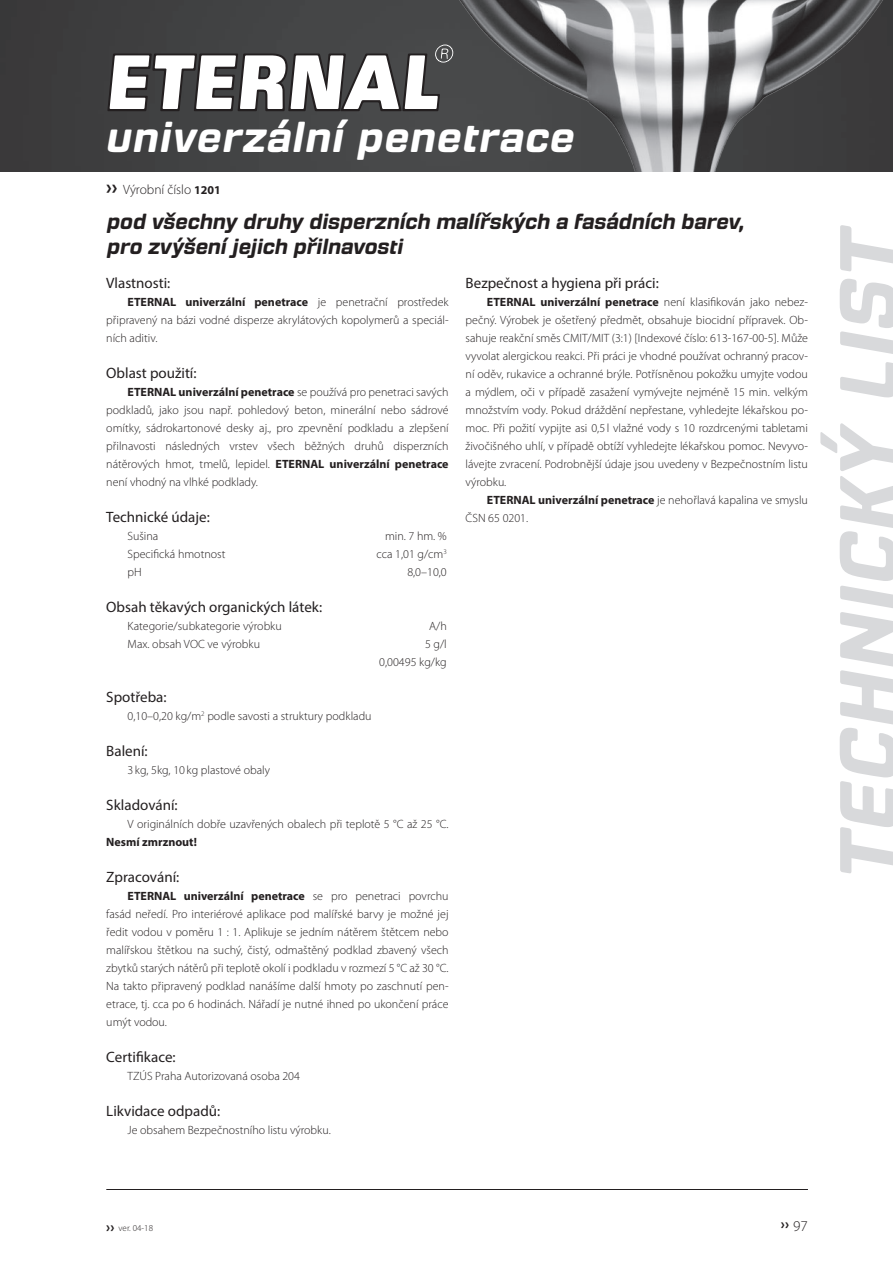
<style>
.page{position:relative;width:893px;height:1263px;background:#fff}
.page>*{position:absolute;margin:0;border:0;box-sizing:border-box;transform-origin:0 0}
.t1{font:italic 700 81px "Fromthe Stars Rg";color:#d8d9db}
.t2{font:italic 700 41.55px "Fromthe Stars Rg";letter-spacing:.02em;color:#fff}
.t3{font:italic 700 21px "Fromthe Stars Rg";letter-spacing:-.01em;color:#231f20}
.nadpis{font:15px "Myriad Pro";color:#231f20}
.t4{font:700 15px "Myriad Pro";color:#231f20}
.text{font:300 13.5px "Myriad Pro";color:#231f20}
.text-2{font:300 12px/18px "Myriad Pro";color:#231f20;text-align:justify}
.t5{font:300 9px "Myriad Pro";color:#231f20}
.s1{font-weight:700;font-size:21px}
.s2{font-weight:700;font-size:12px}
.s3{font-weight:700}
.s4{font-weight:700;font-size:15px}
.s5{font-weight:300}
</style>
<div class="page">
<div style="left:0;top:0;width:414px;height:171px;background:#404142"></div>
<hr style="left:106px;top:1189px;width:702px;height:1px;background:#231f20">
<img style="left:414px;top:0;width:479px;height:171px">
<svg style="left:107px;top:45px;width:346px;height:66px"></svg>
<p class="t2" style="left:105px;top:113px;width:470px">univerzální penetrace</p>
<p class="text" style="left:106px;top:181px;width:116px"><span class="s1">››</span> Výrobní číslo <span class="s2">1201</span></p>
<p class="t3" style="left:106px;top:209px;width:639px">pod všechny druhy disperzních malířských a fasádních barev,</p>
<p class="t3" style="left:106px;top:234px;width:298px">pro zvýšení jejich přilnavosti</p>
<p class="nadpis" style="left:106px;top:274px;width:66px">Vlastnosti:</p>
<p class="text-2" style="left:106px;top:293px;width:344px;text-indent:21px"><span class="s3">ETERNAL univerzální penetrace</span> je penetrační prostředek připravený na bázi vodné disperze akrylátových kopolymerů a speciál&shy;ních aditiv.</p>
<p class="nadpis" style="left:106px;top:364px;width:92px">Oblast použití:</p>
<p class="text-2" style="left:106px;top:383px;width:344px;text-indent:21px"><span class="s3">ETERNAL univerzální penetrace</span> se používá pro penetraci savých podkladů, jako jsou např. pohledový beton, minerální nebo sádrové omítky, sádrokartonové desky aj., pro zpevnění podkladu a zlepšení přilnavosti následných vrstev všech běžných druhů disperzních nátěrových hmot, tmelů, lepidel. <span class="s3">ETERNAL univerzální penetrace </span>není vhodný na vlhké podklady.</p>
<p class="nadpis" style="left:106px;top:508px;width:105px">Technické údaje:</p>
<p class="text-2" style="left:128px;top:527px;width:32px">Sušina</p>
<p class="text-2" style="left:385px;top:527px;width:63px">min. 7 hm. %</p>
<p class="text-2" style="left:128px;top:545px;width:99px">Specifická hmotnost</p>
<p class="text-2" style="left:376px;top:545px;width:72px">cca 1,01 g/cm<sup>3</sup></p>
<p class="text-2" style="left:128px;top:563px;width:16px">pH</p>
<p class="text-2" style="left:407px;top:563px;width:41px">8,0–10,0</p>
<p class="nadpis" style="left:106px;top:598px;width:217px">Obsah těkavých organických látek:</p>
<p class="text-2" style="left:128px;top:617px;width:156px">Kategorie/subkategorie výrobku</p>
<p class="text-2" style="left:429px;top:617px;width:19px">A/h</p>
<p class="text-2" style="left:128px;top:635px;width:134px">Max. obsah VOC ve výrobku</p>
<p class="text-2" style="left:425px;top:635px;width:23px">5 g/l</p>
<p class="text-2" style="left:379px;top:653px;width:69px">0,00495 kg/kg</p>
<p class="nadpis" style="left:106px;top:688px;width:62px">Spotřeba:</p>
<p class="text-2" style="left:128px;top:707px;width:246px">0,10–0,20 kg/m<sup>2</sup> podle savosti a struktury podkladu</p>
<p class="nadpis" style="left:106px;top:742px;width:43px">Balení:</p>
<p class="text-2" style="left:128px;top:761px;width:144px">3 kg, 5kg, 10 kg plastové obaly</p>
<p class="nadpis" style="left:106px;top:796px;width:73px">Skladování:</p>
<p class="text-2" style="left:106px;top:815px;width:344px;text-indent:21px">V originálních dobře uzavřených obalech při teplotě 5 °C až 25 °C.<br><span class="s3">Nesmí zmrznout!</span></p>
<p class="nadpis" style="left:106px;top:868px;width:74px">Zpracování:</p>
<p class="text-2" style="left:106px;top:887px;width:344px;text-indent:21px"><span class="s3">ETERNAL univerzální penetrace</span> se pro penetraci povrchu fasád neředí. Pro interiérové aplikace pod malířské barvy je možné jej ředit vodou v poměru 1 : 1. Aplikuje se jedním nátěrem štětcem nebo malířskou štětkou na suchý, čistý, odmaštěný podklad zbavený všech zbytků starých nátěrů při teplotě okolí i podkladu v rozmezí 5 °C až 30 °C.<br>Na takto připravený podklad nanášíme další hmoty po zaschnutí pen&shy;etrace, tj. cca po 6 hodinách. Nářadí je nutné ihned po ukončení práce umýt vodou.</p>
<p class="nadpis" style="left:106px;top:1048px;width:71px">Certifikace:</p>
<p class="text-2" style="left:128px;top:1067px;width:174px">TZÚS Praha Autorizovaná osoba 204</p>
<p class="nadpis" style="left:106px;top:1102px;width:115px">Likvidace odpadů:</p>
<p class="text-2" style="left:128px;top:1121px;width:205px">Je obsahem Bezpečnostního listu výrobku.</p>
<p class="nadpis" style="left:466px;top:274px;width:195px">Bezpečnost a hygiena při práci:</p>
<p class="text-2" style="left:466px;top:293px;width:344px;text-indent:21px"><span class="s3">ETERNAL univerzální penetrace</span> není klasifikován jako nebez&shy;pečný. Výrobek je ošetřený předmět, obsahuje biocidní přípravek. Ob&shy;sahuje reakční směs CMIT/MIT (3:1) [Indexové číslo: 613-167-00-5]. Může vyvolat alergickou reakci. Při práci je vhodné používat ochranný pracov&shy;ní oděv, rukavice a ochranné brýle. Potřísněnou pokožku umyjte vodou a mýdlem, oči v případě zasažení vymývejte nejméně 15 min. velkým množstvím vody. Pokud dráždění nepřestane, vyhledejte lékařskou po&shy;moc. Při požití vypijte asi 0,5 l vlažné vody s 10 rozdrcenými tabletami živočišného uhlí, v případě obtíží vyhledejte lékařskou pomoc. Nevyvo&shy;lávejte zvracení. Podrobnější údaje jsou uvedeny v Bezpečnostním listu výrobku.</p>
<p class="text-2" style="left:466px;top:491px;width:344px;text-indent:21px"><span class="s3">ETERNAL univerzální penetrace</span> je nehořlavá kapalina ve smyslu<br>ČSN 65 0201.</p>
<h1 class="t1" style="left:820px;top:883px;width:659px;rotate:-90deg">TECHNICKÝ LIST</h1>
<p class="t5" style="left:106px;top:1222px;width:48px"><span class="s4">››</span> ver. 04-18</p>
<p class="t4" style="left:781px;top:1214px;width:28px">›› <span class="s5">97</span></p>
</div>
